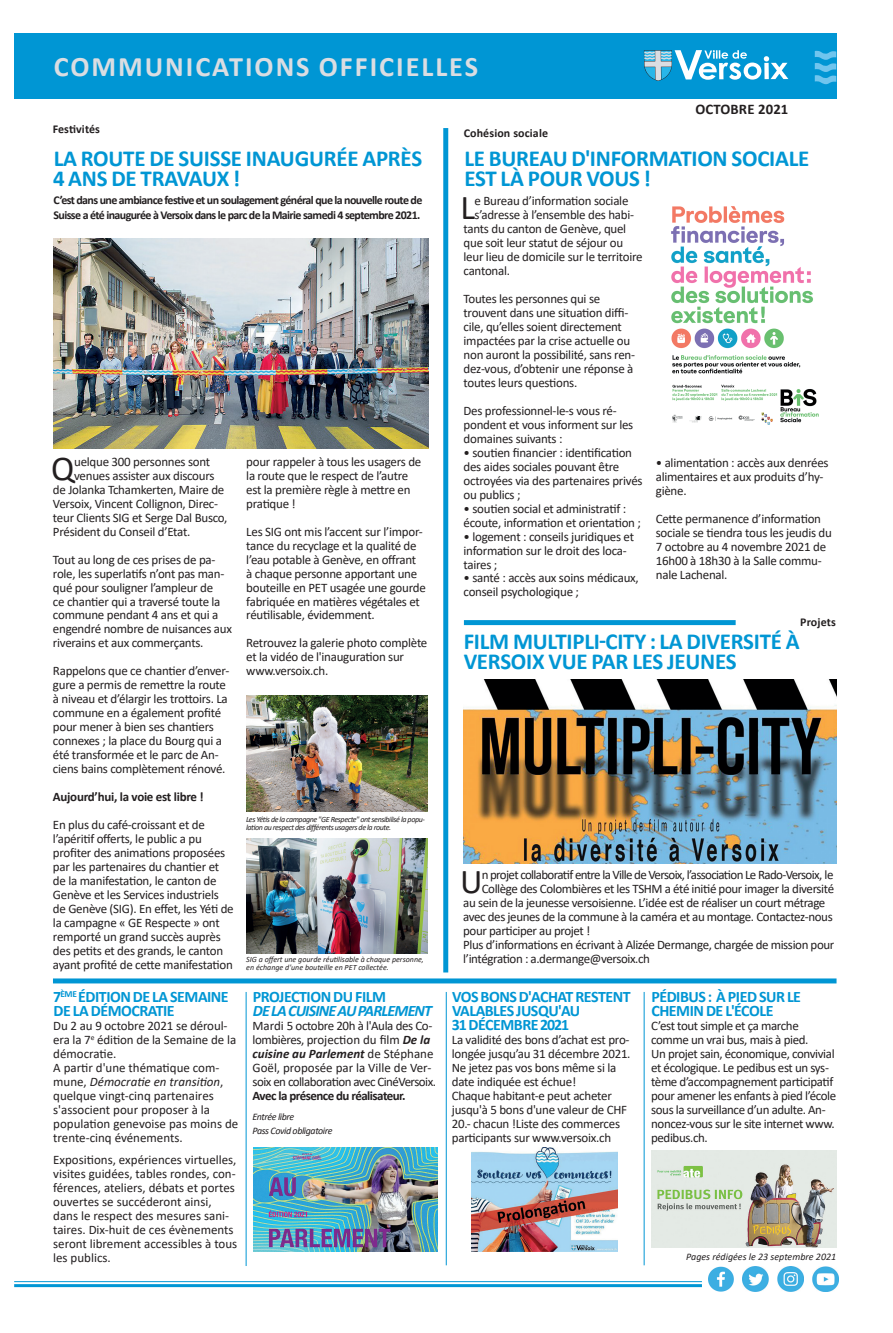
<style>
.page{position:relative;width:893px;height:1333px;background:#fff}
.page>*{position:absolute;margin:0;border:0;box-sizing:border-box;transform-origin:0 0}
.t1{font:35px "Calibri";color:#231f20}
.t2{font:700 28.3px "Calibri";letter-spacing:.07em;color:#dadde2}
.t3{font:700 22.9px/19.9px "Calibri";letter-spacing:-.01em;color:#0096d4}
.t4{font:700 16px/14px "Calibri";letter-spacing:-.03em;color:#0096d4}
.t5{font:italic 700 16px/14px "Calibri";letter-spacing:-.05em;color:#0096d4}
.t6{font:700 14.7px "Calibri";letter-spacing:.01em;color:#231f20}
.t7{font:13px/14px "Calibri";letter-spacing:-.02em;color:#231f20}
.t8{font:13px/14px "Calibri";color:#231f20}
.t9{font:13px "Calibri";letter-spacing:-.05em;color:#231f20}
.t10{font:700 13px/27.9px "Calibri";letter-spacing:-.02em;color:#231f20}
.t11{font:700 12px/14.4px "Calibri";letter-spacing:-.05em;color:#231f20}
.t12{font:700 12px "Calibri";letter-spacing:.01em;color:#231f20}
.t13{font:italic 10px/14px "Calibri";letter-spacing:-.04em;color:#231f20}
.t14{font:italic 10px "Calibri";color:#231f20}
.t15{font:italic 8px/8px "Calibri";letter-spacing:-.05em;color:#231f20}
.t16{font:italic 8px/8px "Calibri";color:#231f20}
.s1{font-weight:400}
.s2{font-style:italic}
.s3{font-style:normal}
.s4{font-weight:700;font-style:italic}
.s5{font-weight:700}
</style>
<div class="page">
<div style="left:14px;top:34px;width:822px;height:65px;background:#0096d4"></div>
<svg style="left:644px;top:50px;width:144px;height:31px"></svg>
<svg style="left:815px;top:51px;width:21px;height:33px"></svg>
<hr style="left:14px;top:1283px;width:688px;height:3px;background:#0096d4">
<hr style="left:14px;top:1280px;width:688px;height:1px;background:#0096d4">
<img style="left:708px;top:1266px;width:25px;height:25px">
<img style="left:812px;top:1266px;width:26px;height:25px">
<img style="left:777px;top:1266px;width:26px;height:25px">
<img style="left:742px;top:1266px;width:26px;height:25px">
<div style="left:53px;top:978px;width:783px;height:5px;background:#0096d4"></div>
<div style="left:443px;top:128px;width:5px;height:844px;background:#0096d4"></div>
<div style="left:464px;top:620px;width:272px;height:5px;background:#0096d4"></div>
<hr style="left:246px;top:991px;width:1px;height:274px;background:#0096d4">
<hr style="left:446px;top:991px;width:1px;height:274px;background:#0096d4">
<hr style="left:644px;top:991px;width:1px;height:274px;background:#0096d4">
<img style="left:671px;top:206px;width:148px;height:218px">
<img style="left:463px;top:679px;width:373px;height:184px">
<img style="left:54px;top:239px;width:374px;height:209px">
<img style="left:471px;top:1147px;width:146px;height:103px">
<img style="left:253px;top:1147px;width:184px;height:103px">
<img style="left:651px;top:1150px;width:185px;height:97px">
<img style="left:246px;top:838px;width:182px;height:115px">
<img style="left:246px;top:695px;width:181px;height:116px">
<p class="t2" style="left:54px;top:46px;width:426px">COMMUNICATIONS OFFICIELLES</p>
<p class="t12" style="left:53px;top:120px;width:49px">Festivités</p>
<p class="t12" style="left:464px;top:124px;width:86px">Cohésion sociale</p>
<p class="t6" style="left:695px;top:98px;width:95px">OCTOBRE 2021</p>
<p class="t3" style="left:54px;top:148px;width:370px">LA ROUTE DE SUISSE INAUGURÉE APRÈS</p>
<p class="t3" style="left:53px;top:168px;width:189px">4 ANS DE TRAVAUX !</p>
<p class="t11" style="left:54px;top:193px;width:370px">C’est dans une ambiance festive et un soulagement général que la nouvelle route de<br>Suisse a été inaugurée à Versoix dans le parc de la Mairie samedi 4 septembre 2021.</p>
<p class="t1" style="left:51px;top:444px;width:25px">Q</p>
<p class="t7" style="left:74px;top:454px;width:138px">uelque 300 personnes sont</p>
<p class="t7" style="left:74px;top:468px;width:142px">venues assister aux discours</p>
<p class="t7" style="left:53px;top:482px;width:173px">de Jolanka Tchamkerten, Maire de</p>
<p class="t7" style="left:53px;top:496px;width:167px">Versoix, Vincent Collignon, Direc-</p>
<p class="t7" style="left:53px;top:510px;width:176px">teur Clients SIG et Serge Dal Busco,</p>
<p class="t7" style="left:53px;top:524px;width:139px">Président du Conseil d’Etat.</p>
<p class="t7" style="left:53px;top:552px;width:181px">Tout au long de ces prises de pa&shy;role, les superlatifs n’ont pas man&shy;qué pour souligner l’ampleur de<br>ce chantier qui a traversé toute la commune pendant 4 ans et qui a engendré nombre de nuisances aux riverains et aux commerçants.</p>
<p class="t7" style="left:53px;top:663px;width:178px">Rappelons que ce chantier d’enver&shy;gure a permis de remettre la route à niveau et d’élargir les trottoirs. La commune en a également profité pour mener à bien ses chantiers connexes ; la place du Bourg qui a été transformée et le parc de An&shy;ciens bains complètement rénové.</p>
<p class="t10" style="left:53px;top:782px;width:153px">Aujourd’hui, la voie est libre !<br><span class="s1">En plus du café-croissant et de</span></p>
<p class="t7" style="left:53px;top:831px;width:182px">l’apéritif offerts, le public a pu profiter des animations proposées par les partenaires du chantier et de la manifestation, le canton de Genève et les Services industriels de Genève (SIG). En effet, les Yéti de la campagne « GE Respecte » ont remporté un grand succès auprès des petits et des grands, le canton ayant profité de cette manifestation</p>
<p class="t4" style="left:53px;top:989px;width:177px">7<sup>ÈME</sup> ÉDITION DE LA SEMAINE<br>DE LA DÉMOCRATIE</p>
<p class="t8" style="left:53px;top:1018px;width:187px">Du 2 au 9 octobre 2021 se déroul&shy;era la 7<sup>e</sup> édition de la Semaine de la démocratie.<br>A partir d'une thématique com&shy;mune, <span class="s2">Démocratie en transition</span>, quelque vingt-cinq partenaires s'associent pour proposer à la population genevoise pas moins de trente-cinq événements.</p>
<p class="t8" style="left:53px;top:1152px;width:186px">Expositions, expériences virtuelles, visites guidées, tables rondes, con&shy;férences, ateliers, débats et portes ouvertes se succéderont ainsi, dans le respect des mesures sani&shy;taires. Dix-huit de ces évènements seront librement accessibles à tous les publics.</p>
<p class="t7" style="left:246px;top:454px;width:177px">pour rappeler à tous les usagers de la route que le respect de l’autre est la première règle à mettre en pratique !</p>
<p class="t7" style="left:246px;top:524px;width:181px">Les SIG ont mis l’accent sur l’impor&shy;tance du recyclage et la qualité de l’eau potable à Genève, en offrant<br>à chaque personne apportant une bouteille en PET usagée une gourde fabriquée en matières végétales et réutilisable, évidemment.</p>
<p class="t7" style="left:246px;top:635px;width:183px">Retrouvez la galerie photo complète et la vidéo de l'inauguration sur www.versoix.ch.</p>
<p class="t15" style="left:246px;top:815px;width:180px">Les Yétis de la campagne "GE Respecte" ont sensibilisé la popu&shy;lation au respect des différents usagers de la route.</p>
<p class="t16" style="left:246px;top:955px;width:179px">SIG a offert une gourde réutilisable à chaque personne, en échange d'une bouteille en PET collectée.</p>
<p class="t5" style="left:253px;top:989px;width:181px"><span class="s3">PROJECTION DU FILM<br></span>DE LA CUISINE AU PARLEMENT</p>
<p class="t7" style="left:253px;top:1018px;width:185px">Mardi 5 octobre 20h à l'Aula des Co&shy;lombières, projection du film <span class="s4">De la cuisine au Parlement</span> de Stéphane Goël, proposée par la Ville de Ver&shy;soix en collaboration avec CinéVersoix.<br><span class="s5">Avec la présence du réalisateur.</span></p>
<p class="t13" style="left:253px;top:1109px;width:82px">Entrée libre<br>Pass Covid obligatoire</p>
<p class="t3" style="left:464px;top:148px;width:347px">LE BUREAU D'INFORMATION SOCIALE<br>EST LÀ POUR VOUS !</p>
<p class="t1" style="left:461px;top:183px;width:16px">L</p>
<p class="t7" style="left:475px;top:193px;width:155px">e Bureau d’information sociale</p>
<p class="t7" style="left:475px;top:207px;width:161px">s’adresse à l’ensemble des habi-</p>
<p class="t7" style="left:464px;top:221px;width:164px">tants du canton de Genève, quel</p>
<p class="t7" style="left:464px;top:235px;width:161px">que soit leur statut de séjour ou</p>
<p class="t7" style="left:464px;top:249px;width:181px">leur lieu de domicile sur le territoire</p>
<p class="t7" style="left:464px;top:263px;width:48px">cantonal.</p>
<p class="t7" style="left:464px;top:291px;width:173px">Toutes les personnes qui se trouvent dans une situation diffi&shy;cile, qu’elles soient directement impactées par la crise actuelle ou non auront la possibilité, sans ren&shy;dez-vous, d’obtenir une réponse à toutes leurs questions.</p>
<p class="t7" style="left:464px;top:403px;width:171px">Des professionnel-le-s vous ré&shy;pondent et vous informent sur les domaines suivants :</p>
<p class="t7" style="left:464px;top:445px;width:181px">• soutien financier : identification des aides sociales pouvant être octroyées via des partenaires privés ou publics ;</p>
<p class="t7" style="left:464px;top:501px;width:179px">• soutien social et administratif : écoute, information et orientation ;</p>
<p class="t7" style="left:464px;top:529px;width:172px">• logement : conseils juridiques et information sur le droit des loca&shy;taires ;</p>
<p class="t7" style="left:464px;top:571px;width:177px">• santé : accès aux soins médicaux, conseil psychologique ;</p>
<p class="t7" style="left:656px;top:455px;width:174px">• alimentation : accès aux denrées alimentaires et aux produits d’hy&shy;giène.</p>
<p class="t7" style="left:656px;top:511px;width:178px">Cette permanence d’information sociale se tiendra tous les jeudis du<br>7 octobre au 4 novembre 2021 de<br>16h00 à 18h30 à la Salle commu&shy;nale Lachenal.</p>
<p class="t12" style="left:800px;top:613px;width:37px">Projets</p>
<p class="t3" style="left:464px;top:631px;width:338px">FILM MULTIPLI-CITY : LA DIVERSITÉ À</p>
<p class="t3" style="left:464px;top:651px;width:274px">VERSOIX VUE PAR LES JEUNES</p>
<p class="t1" style="left:460px;top:856px;width:24px">U</p>
<p class="t9" style="left:482px;top:865px;width:353px">n projet collaboratif entre la Ville de Versoix, l’association Le Rado-Versoix, le</p>
<p class="t7" style="left:482px;top:881px;width:354px">Collège des Colombières et les TSHM a été initié pour imager la diversité</p>
<p class="t7" style="left:463px;top:895px;width:364px">au sein de la jeunesse versoisienne. L’idée est de réaliser un court métrage</p>
<p class="t7" style="left:463px;top:909px;width:371px">avec des jeunes de la commune à la caméra et au montage. Contactez-nous</p>
<p class="t7" style="left:463px;top:923px;width:129px">pour participer au projet !</p>
<p class="t7" style="left:463px;top:937px;width:373px">Plus d’informations en écrivant à Alizée Dermange, chargée de mission pour</p>
<p class="t7" style="left:463px;top:951px;width:188px">l’intégration : a.dermange@versoix.ch</p>
<p class="t4" style="left:452px;top:989px;width:180px">VOS BONS D'ACHAT RESTENT<br>VALABLES JUSQU'AU<br>31 DÉCEMBRE 2021</p>
<p class="t7" style="left:452px;top:1032px;width:180px">La validité des bons d’achat est pro&shy;longée jusqu’au 31 décembre 2021.<br>Ne jetez pas vos bons même si la date indiquée est échue!<br>Chaque habitant-e peut acheter jusqu'à 5 bons d'une valeur de CHF<br>20.- chacun !Liste des commerces participants sur www.versoix.ch</p>
<p class="t4" style="left:651px;top:989px;width:151px">PÉDIBUS : À PIED SUR LE<br>CHEMIN DE L'ÉCOLE</p>
<p class="t7" style="left:651px;top:1018px;width:187px">C’est tout simple et ça marche comme un vrai bus, mais à pied.<br>Un projet sain, économique, convivial et écologique. Le pedibus est un sys&shy;tème d’accompagnement participatif pour amener les enfants à pied l’école sous la surveillance d’un adulte. An&shy;noncez-vous sur le site internet www. pedibus.ch.</p>
<p class="t14" style="left:686px;top:1249px;width:151px">Pages rédigées le 23 septembre 2021</p>
</div>
